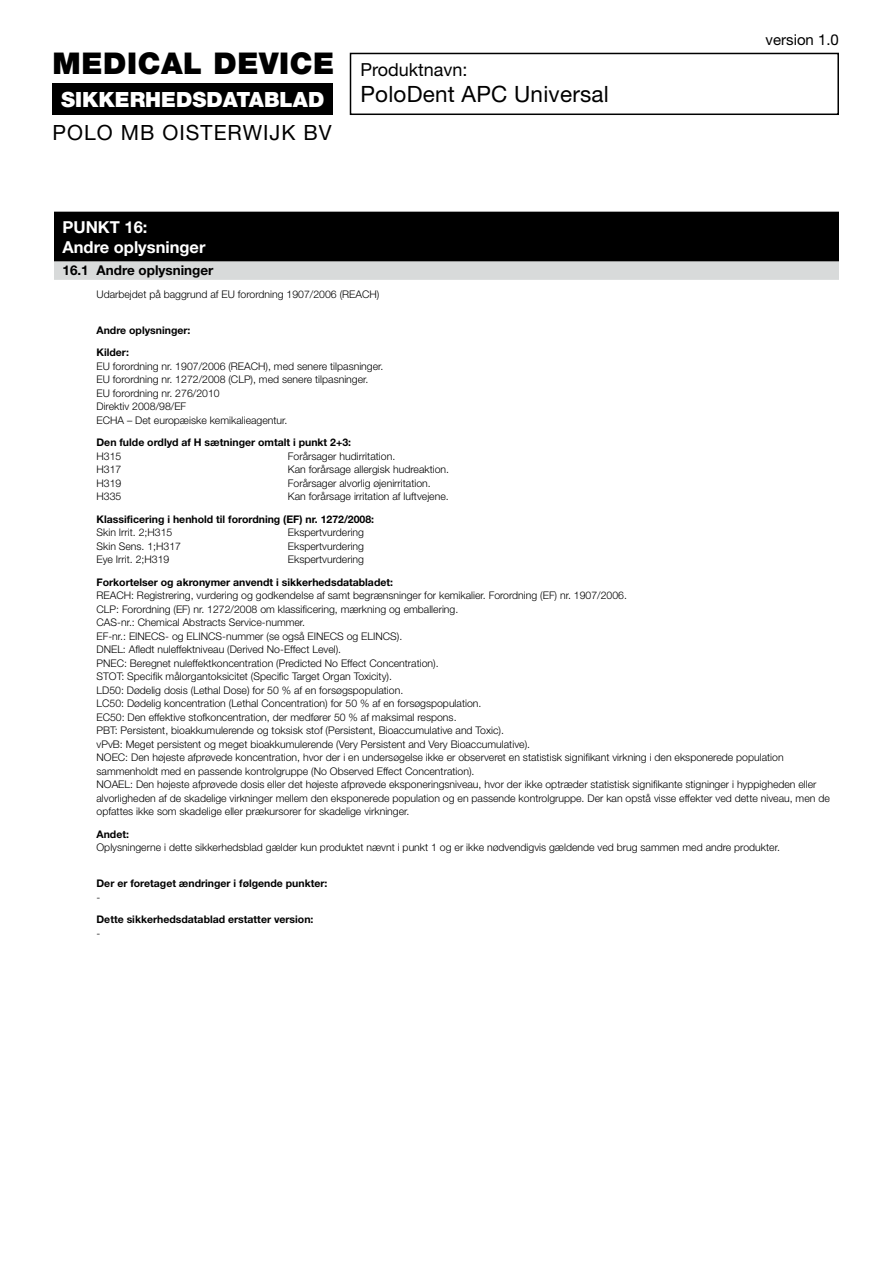
<style>
.page{position:relative;width:893px;height:1263px;background:#fff}
.page>*{position:absolute;margin:0;border:0;box-sizing:border-box;transform-origin:0 0}
.t1{font:900 30px "Helvetica Neue LT Pro";letter-spacing:.02em;color:#000}
.t2{font:22.5px "Helvetica Neue LT Pro";letter-spacing:.01em;color:#000}
.t3{font:900 21px "Helvetica Neue LT Pro";color:#fff}
.t4{font:21px "Helvetica Neue LT Pro";letter-spacing:.05em;color:#000}
.t5{font:18px "Helvetica Neue LT Pro";color:#000}
.t6{font:700 16.5px/19.8px "Helvetica Neue LT Pro";color:#fff}
.t7{font:15px "Helvetica Neue LT Pro";color:#000}
.t8{font:700 13.5px "Helvetica Neue LT Pro";color:#000}
.t9{font:300 10.5px/13.5px "Helvetica Neue LT Pro";color:#000}
.t10{font:700 10.5px/22.5px "Helvetica Neue LT Pro";color:#000}
</style>
<div class="page">
<div style="left:54px;top:212px;width:785px;height:25px;background:#000"></div>
<div style="left:54px;top:231px;width:785px;height:26px;background:#000"></div>
<div style="left:54px;top:253px;width:785px;height:9px;background:#000"></div>
<div style="left:54px;top:261px;width:785px;height:18px;background:#d8dada"></div>
<div style="left:54px;top:275px;width:785px;height:5px;background:#d8dada"></div>
<div style="left:350px;top:53px;width:489px;height:62px;border:2px solid #000"></div>
<div style="left:52px;top:83px;width:281px;height:32px;background:#000"></div>
<h1 class="t1" style="left:52px;top:45px;width:283px">MEDICAL DEVICE</h1>
<h3 class="t3" style="left:61px;top:87px;width:265px">SIKKERHEDSDATABLAD</h3>
<h3 class="t4" style="left:52px;top:119px;width:281px">POLO MB OISTERWIJK BV</h3>
<h3 class="t5" style="left:360px;top:59px;width:109px">Produktnavn:</h3>
<h2 class="t2" style="left:360px;top:80px;width:250px">PoloDent APC Universal</h2>
<h3 class="t7" style="left:766px;top:30px;width:75px">version 1.0</h3>
<h3 class="t6" style="left:62px;top:217px;width:144px">PUNKT 16:<br>Andre oplysninger</h3>
<p class="t8" style="left:63px;top:262px;width:153px">16.1 Andre oplysninger</p>
<p class="t9" style="left:97px;top:287px;width:284px">Udarbejdet på baggrund af EU forordning 1907/2006 (REACH)</p>
<p class="t10" style="left:97px;top:318px;width:95px">Andre oplysninger:<br>Kilder:</p>
<p class="t9" style="left:97px;top:359px;width:288px">EU forordning nr. 1907/2006 (REACH), med senere tilpasninger.<br>EU forordning nr. 1272/2008 (CLP), med senere tilpasninger.<br>EU forordning nr. 276/2010<br>Direktiv 2008/98/EF<br>ECHA – Det europæiske kemikalieagentur.</p>
<p class="t10" style="left:97px;top:431px;width:256px">Den fulde ordlyd af H sætninger omtalt i punkt 2+3:</p>
<p class="t9" style="left:97px;top:449px;width:26px">H315</p>
<p class="t9" style="left:288px;top:449px;width:109px">Forårsager hudirritation.</p>
<p class="t9" style="left:97px;top:463px;width:26px">H317</p>
<p class="t9" style="left:288px;top:463px;width:163px">Kan forårsage allergisk hudreaktion.</p>
<p class="t9" style="left:97px;top:476px;width:26px">H319</p>
<p class="t9" style="left:288px;top:476px;width:144px">Forårsager alvorlig øjenirritation.</p>
<p class="t9" style="left:97px;top:490px;width:26px">H335</p>
<p class="t9" style="left:288px;top:490px;width:162px">Kan forårsage irritation af luftvejene.</p>
<p class="t10" style="left:97px;top:508px;width:279px">Klassificering i henhold til forordning (EF) nr. 1272/2008:</p>
<p class="t9" style="left:97px;top:526px;width:77px">Skin Irrit. 2;H315</p>
<p class="t9" style="left:288px;top:526px;width:78px">Ekspertvurdering</p>
<p class="t9" style="left:97px;top:539px;width:86px">Skin Sens. 1;H317</p>
<p class="t9" style="left:288px;top:539px;width:78px">Ekspertvurdering</p>
<p class="t9" style="left:97px;top:553px;width:74px">Eye Irrit. 2;H319</p>
<p class="t9" style="left:288px;top:553px;width:78px">Ekspertvurdering</p>
<p class="t10" style="left:97px;top:571px;width:298px">Forkortelser og akronymer anvendt i sikkerhedsdatabladet:</p>
<p class="t9" style="left:97px;top:589px;width:735px">REACH: Registrering, vurdering og godkendelse af samt begrænsninger for kemikalier. Forordning (EF) nr. 1907/2006.<br>CLP: Forordning (EF) nr. 1272/2008 om klassificering, mærkning og emballering.<br>CAS-nr.: Chemical Abstracts Service-nummer.<br>EF-nr.: EINECS- og ELINCS-nummer (se også EINECS og ELINCS).<br>DNEL: Afledt nuleffektniveau (Derived No-Effect Level).<br>PNEC: Beregnet nuleffektkoncentration (Predicted No Effect Concentration).<br>STOT: Specifik målorgantoksicitet (Specific Target Organ Toxicity).<br>LD50: Dødelig dosis (Lethal Dose) for 50 % af en forsøgspopulation.<br>LC50: Dødelig koncentration (Lethal Concentration) for 50 % af en forsøgspopulation.<br>EC50: Den effektive stofkoncentration, der medfører 50 % af maksimal respons.<br>PBT: Persistent, bioakkumulerende og toksisk stof (Persistent, Bioaccumulative and Toxic).<br>vPvB: Meget persistent og meget bioakkumulerende (Very Persistent and Very Bioaccumulative).<br>NOEC: Den højeste afprøvede koncentration, hvor der i en undersøgelse ikke er observeret en statistisk signifikant virkning i den eksponerede population sammenholdt med en passende kontrolgruppe (No Observed Effect Concentration).<br>NOAEL: Den højeste afprøvede dosis eller det højeste afprøvede eksponeringsniveau, hvor der ikke optræder statistisk signifikante stigninger i hyppigheden eller alvorligheden af de skadelige virkninger mellem den eksponerede population og en passende kontrolgruppe. Der kan opstå visse effekter ved dette niveau, men de opfattes ikke som skadelige eller prækursorer for skadelige virkninger.</p>
<p class="t10" style="left:97px;top:823px;width:34px">Andet:</p>
<p class="t9" style="left:97px;top:841px;width:685px">Oplysningerne i dette sikkerhedsblad gælder kun produktet nævnt i punkt 1 og er ikke nødvendigvis gældende ved brug sammen med andre produkter.</p>
<p class="t10" style="left:97px;top:872px;width:232px">Der er foretaget ændringer i følgende punkter:</p>
<p class="t9" style="left:97px;top:890px;width:5px">-</p>
<p class="t10" style="left:97px;top:908px;width:218px">Dette sikkerhedsdatablad erstatter version:</p>
<p class="t9" style="left:97px;top:926px;width:5px">-</p>
</div>
